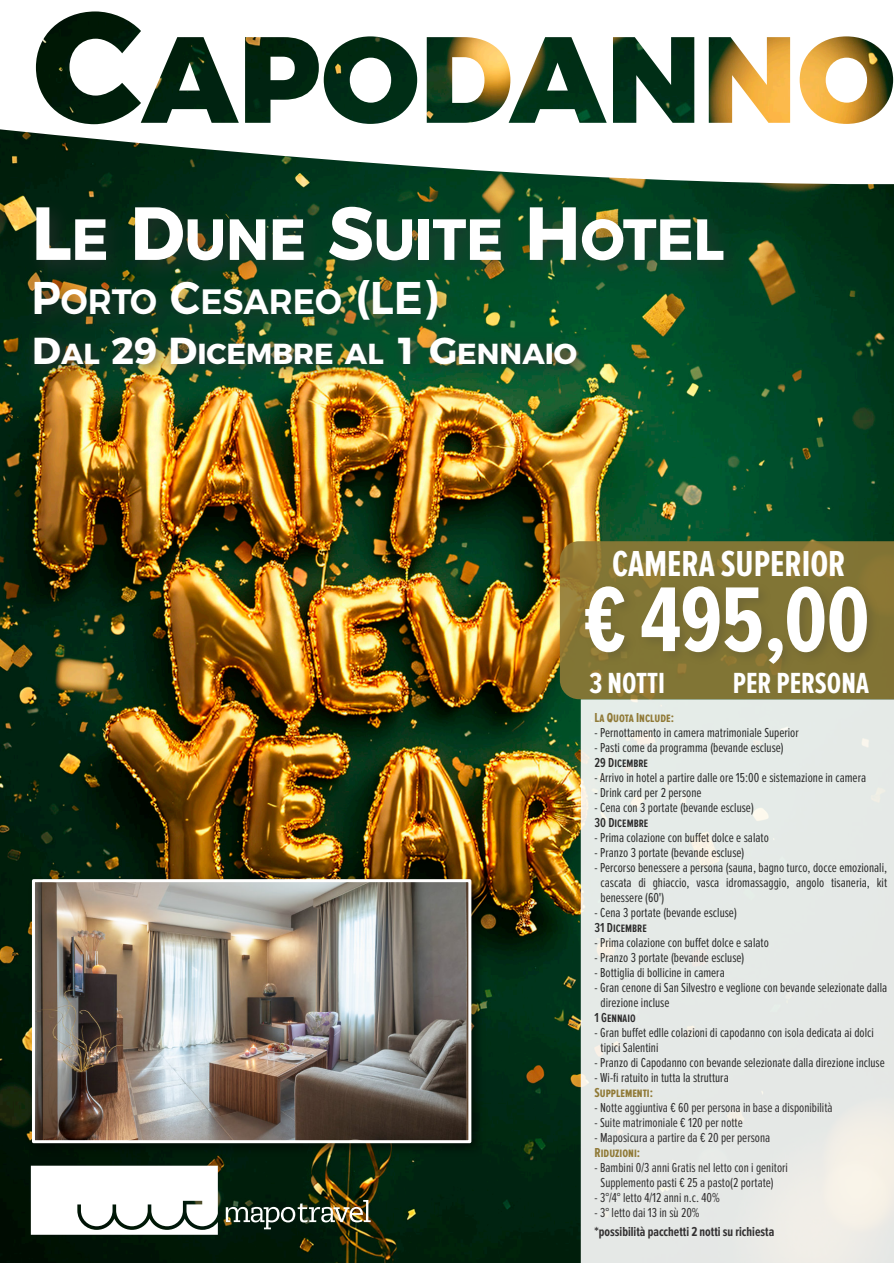
<style>
.page{position:relative;width:894px;height:1263px;background:#fff}
.page>*{position:absolute;margin:0;border:0;box-sizing:border-box;transform-origin:0 0}
.t1{font:700 95.4px "Proxima Nova Ex Cn";color:#fff}
.t2{font:700 57.9px "Montserrat";color:#fff;scale:.94 1}
.t3{font:700 37.5px "Proxima Nova Ex Cn";color:#fff}
.t4{font:600 35.25px "Montserrat";color:#fff;scale:.94 1}
.t5{font:700 30.15px "Proxima Nova Ex Cn";color:#fff}
.t6{font:700 28.95px "Montserrat";color:#fff}
.t7{font:13.5px/15px "Proxima Nova Ex Cn";color:#2b2b2b}
.t8{font:13.5px/15px "Proxima Nova Ex Cn";color:#333132}
.t9{font:600 13.5px "Proxima Nova Ex Cn";color:#2b2b2b}
.t10{font:700 13.5px "Proxima Nova Ex Cn";color:#333132}
.t11{font:700 13.5px "Proxima Nova Ex Cn";color:#907a37}
.s1{font-size:75px}
.s2{font-size:45.75px}
.s3{font-size:37.5px}
</style>
<div class="page">
<img style="left:0;top:65px;width:893px;height:1198px">
<img style="left:23px;top:195px;width:723px;height:148px">
<svg style="left:580px;top:699px;width:313px;height:564px;background:#e5e9e6"></svg>
<svg style="left:31px;top:1166px;width:187px;height:69px"></svg>
<img style="left:226px;top:1200px;width:144px;height:29px">
<img style="left:36px;top:11px;width:856px;height:113px">
<svg style="left:559px;top:541px;width:334px;height:158px;background:#857634"></svg>
<img style="left:582px;top:583px;width:297px;height:92px">
<img style="left:23px;top:326px;width:569px;height:55px">
<img style="left:28px;top:875px;width:457px;height:281px">
<img style="left:36px;top:883px;width:431px;height:256px">
<div style="left:32px;top:879px;width:439px;height:264px;border:3px solid #fff"></div>
<h2 class="t2" style="left:32px;top:204px;width:738px"><span class="s1">L</span>E <span class="s1">D</span>UNE <span class="s1">S</span>UITE <span class="s1">H</span>OTEL</h2>
<h3 class="t4" style="left:32px;top:280px;width:434px"><span class="s2">P</span>ORTO <span class="s2">C</span>ESAREO <span class="s2">(LE)</span></h3>
<h3 class="t6" style="left:32px;top:336px;width:546px"><span class="s3">D</span>AL <span class="s3">29 D</span>ICEMBRE AL <span class="s3">1 G</span>ENNAIO</h3>
<h3 class="t3" style="left:612px;top:546px;width:235px">CAMERA SUPERIOR</h3>
<h1 class="t1" style="left:583px;top:576px;width:287px">€ 495,00</h1>
<h3 class="t5" style="left:589px;top:669px;width:77px">3 NOTTI</h3>
<h3 class="t5" style="left:732px;top:669px;width:137px">PER PERSONA</h3>
<p class="t11" style="left:594px;top:711px;width:81px">LA QUOTA INCLUDE:</p>
<p class="t7" style="left:594px;top:726px;width:206px">- Pernottamento in camera matrimoniale Superior</p>
<p class="t7" style="left:594px;top:741px;width:191px">- Pasti come da programma (bevande escluse)</p>
<p class="t9" style="left:594px;top:756px;width:55px">29 DICEMBRE</p>
<p class="t7" style="left:594px;top:771px;width:273px">- Arrivo in hotel a partire dalle ore 15:00 e sistemazione in camera</p>
<p class="t7" style="left:594px;top:786px;width:108px">- Drink card per 2 persone</p>
<p class="t7" style="left:594px;top:801px;width:161px">- Cena con 3 portate (bevande escluse)</p>
<p class="t9" style="left:594px;top:816px;width:55px">30 DICEMBRE</p>
<p class="t7" style="left:594px;top:831px;width:176px">- Prima colazione con buffet dolce e salato</p>
<p class="t7" style="left:594px;top:846px;width:151px">- Pranzo 3 portate (bevande escluse)</p>
<p class="t7" style="left:600px;top:861px;width:288px;text-align:justify;text-indent:-6px">- Percorso benessere a persona (sauna, bagno turco, docce emozionali, cascata di ghiaccio, vasca idromassaggio, angolo tisaneria, kit benessere (60')</p>
<p class="t7" style="left:594px;top:906px;width:144px">- Cena 3 portate (bevande escluse)</p>
<p class="t9" style="left:594px;top:921px;width:54px">31 DICEMBRE</p>
<p class="t7" style="left:594px;top:936px;width:176px">- Prima colazione con buffet dolce e salato</p>
<p class="t7" style="left:594px;top:951px;width:151px">- Pranzo 3 portate (bevande escluse)</p>
<p class="t7" style="left:594px;top:966px;width:132px">- Bottiglia di bollicine in camera</p>
<p class="t7" style="left:600px;top:981px;width:288px;text-indent:-6px">- Gran cenone di San Silvestro e veglione con bevande selezionate dalla direzione incluse</p>
<p class="t9" style="left:594px;top:1011px;width:43px">1 GENNAIO</p>
<p class="t7" style="left:600px;top:1026px;width:275px;text-indent:-6px">- Gran buffet edlle colazioni di capodanno con isola dedicata ai dolci tipici Salentini</p>
<p class="t7" style="left:594px;top:1056px;width:292px">- Pranzo di Capodanno con bevande selezionate dalla direzione incluse</p>
<p class="t7" style="left:594px;top:1071px;width:136px">- Wi-fi ratuito in tutta la struttura</p>
<p class="t11" style="left:594px;top:1086px;width:60px">SUPPLEMENTI:</p>
<p class="t8" style="left:594px;top:1101px;width:239px">- Notte aggiuntiva € 60 per persona in base a disponibilità</p>
<p class="t8" style="left:594px;top:1116px;width:150px">- Suite matrimoniale € 120 per notte</p>
<p class="t8" style="left:594px;top:1131px;width:177px">- Maposicura a partire da € 20 per persona</p>
<p class="t11" style="left:594px;top:1146px;width:47px">RIDUZIONI:</p>
<p class="t8" style="left:600px;top:1161px;width:189px;text-indent:-6px">- Bambini 0/3 anni Gratis nel letto con i genitori<br>Supplemento pasti € 25 a pasto(2 portate)</p>
<p class="t8" style="left:594px;top:1191px;width:127px">- 3°/4° letto 4/12 anni n.c. 40%</p>
<p class="t8" style="left:594px;top:1206px;width:107px">- 3° letto dai 13 in sù 20%</p>
<p class="t10" style="left:594px;top:1225px;width:181px">*possibilità pacchetti 2 notti su richiesta</p>
</div>
